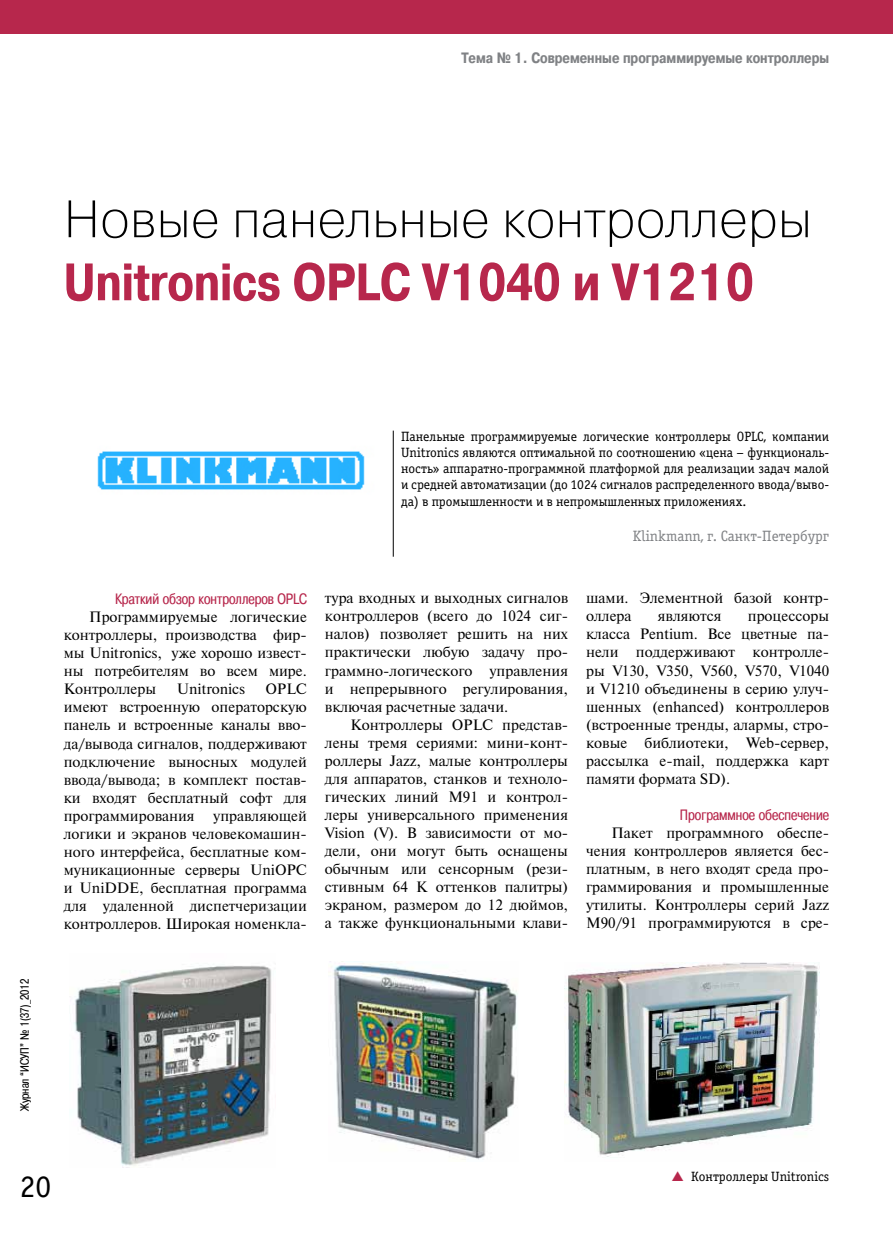
<style>
.page{position:relative;width:893px;height:1234px;background:#fff}
.page>*{position:absolute;margin:0;border:0;box-sizing:border-box;transform-origin:0 0}
.t1{font:52.5px "Pragmatica Light C";color:#000}
.t2{font:700 52.5px "Pragmatica Cond C";color:#b7274c}
.t3{font:31.5px "Officina Serif C";color:#000}
.t4{font:15px/18px "Newton";color:#000;text-align:justify}
.t5{font:15px "Pragmatica Cond C";color:#b7274c}
.t6{font:700 15px "Pragmatica Cond C";color:#808285}
.t7{font:15px "Officina Serif C";color:#808285}
.t8{font:13.5px/16.2px "Officina Serif C";color:#000;text-align:justify}
.t9{font:12px "Pragmatica Cond C";color:#000}
</style>
<div class="page">
<div style="left:0;top:0;width:893px;height:34px;background:#b7274c"></div>
<hr style="left:393px;top:430px;width:1px;height:126px;background:#000">
<img style="left:74px;top:965px;width:198px;height:201px">
<img style="left:330px;top:961px;width:187px;height:199px">
<img style="left:565px;top:962px;width:254px;height:195px">
<img style="left:97px;top:451px;width:268px;height:39px">
<p class="t6" style="left:461px;top:50px;width:369px">Тема № 1. Современные программируемые контроллеры</p>
<h1 class="t1" style="left:64px;top:190px;width:750px">Новые панельные контроллеры</h1>
<h1 class="t2" style="left:64px;top:253px;width:691px">Unitronics OPLC V1040 и V1210</h1>
<p class="t9" style="left:18px;top:1110px;width:134px;rotate:-90deg">Журнал “ИСУП” № 1(37)_2012</p>
<p class="t8" style="left:401px;top:428px;width:430px">Панельные программируемые логические контроллеры OPLC, компании Unitronics являются оптимальной по соотношению «цена – функциональ&shy;ность» аппаратно-программной платформой для реализации задач малой и средней автоматизации (до 1024 сигналов распределенного ввода/выво&shy;да) в промышленности и в непромышленных приложениях.</p>
<p class="t7" style="left:633px;top:527px;width:198px">Klinkmann, г. Санкт-Петербург</p>
<p class="t5" style="left:115px;top:590px;width:193px">Краткий обзор контроллеров OPLC</p>
<p class="t4" style="left:64px;top:607px;width:245px;text-indent:26px">Программируемые логические контроллеры, производства фир&shy;мы Unitronics, уже хорошо извест&shy;ны потребителям во всем мире.<br>Контроллеры</p>
<p class="t4" style="left:64px;top:679px;width:245px;text-indent:202px">OPLC имеют встроенную операторскую панель и встроенные каналы вво&shy;да/вывода сигналов, поддерживают подключение выносных модулей ввода/вывода; в комплект постав&shy;ки входят бесплатный софт для программирования управляющей логики и экранов человекомашин&shy;ного интерфейса, бесплатные ком&shy;муникационные серверы UniOPC и UniDDE, бесплатная программа для удаленной диспетчеризации контроллеров. Широкая номенкла-</p>
<p class="t4" style="left:177px;top:679px;width:69px">Unitronics</p>
<p class="t4" style="left:325px;top:588px;width:245px">тура входных и выходных сигналов контроллеров (всего до 1024 сиг&shy;налов) позволяет решить на них практически любую задачу про&shy;граммно-логического управления и непрерывного регулирования, включая расчетные задачи.</p>
<p class="t4" style="left:325px;top:714px;width:245px;text-align:left;text-indent:26px">Контроллеры OPLC представ&shy;лены тремя сериями: мини-конт&shy;роллеры Jazz, малые контроллеры для аппаратов, станков и техноло&shy;гических линий M91 и контрол&shy;леры универсального применения<br>Vision (V). В зависимости от мо&shy;дели, они могут быть оснащены обычным или сенсорным (рези&shy;стивным 64 K оттенков палитры) экраном, размером до 12 дюймов, а также функциональными клави-</p>
<p class="t4" style="left:586px;top:588px;width:245px">шами. Элементной базой контр&shy;оллера</p>
<p class="t4" style="left:586px;top:606px;width:245px;text-indent:162px">процессоры класса Pentium. Все цветные па&shy;нели поддерживают контролле&shy;ры V130, V350, V560, V570, V1040 и V1210 объединены в серию улуч&shy;шенных (enhanced) контроллеров (встроенные тренды, алармы, стро&shy;ковые библиотеки, Web-сервер, рассылка e‑mail, поддержка карт памяти формата SD).</p>
<p class="t5" style="left:680px;top:805px;width:151px">Программное обеспечение</p>
<p class="t4" style="left:586px;top:822px;width:245px;text-indent:26px">Пакет программного обеспе&shy;чения контроллеров является бес&shy;платным, в него входят среда про&shy;граммирования и промышленные утилиты. Контроллеры серий Jazz M90/91 программируются в сре-</p>
<p class="t4" style="left:658px;top:606px;width:65px">являются</p>
<h2 class="t3" style="left:20px;top:1168px;width:33px">20</h2>
<p class="t8" style="left:691px;top:1168px;width:140px">Контроллеры Unitronics</p>
</div>
